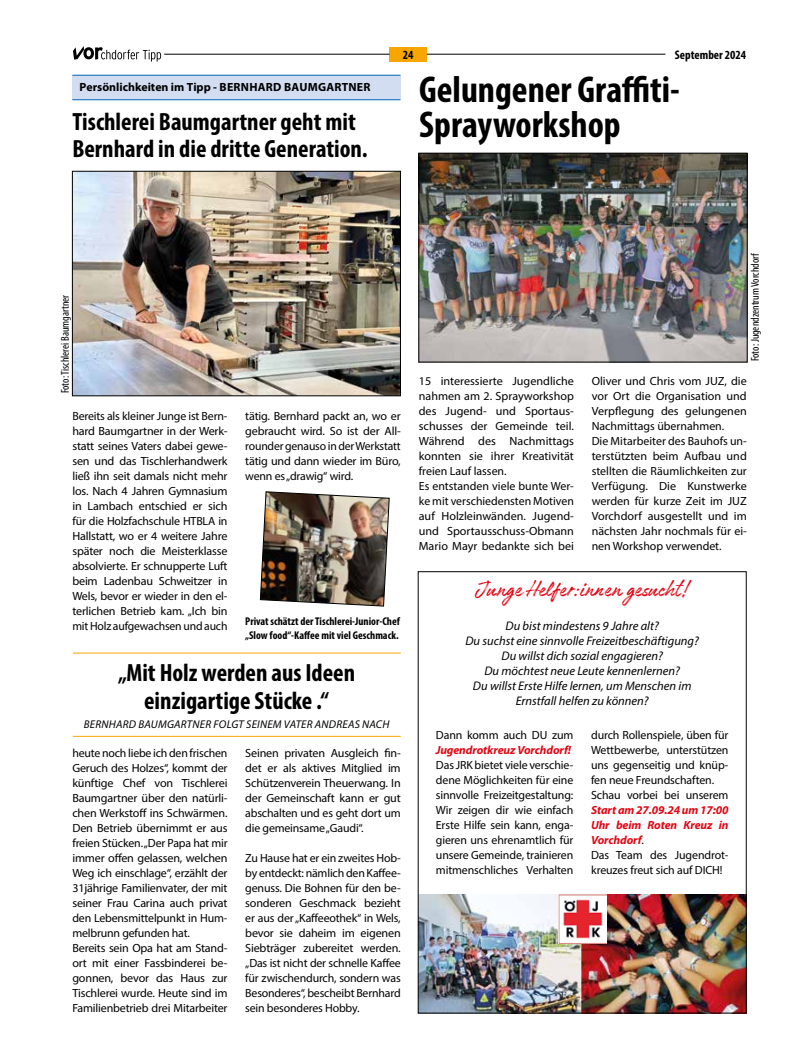
<style>
.page{position:relative;width:798px;height:1063px;background:#fff}
.page>*{position:absolute;margin:0;border:0;box-sizing:border-box;transform-origin:0 0}
.t1{font:700 condensed 37.5px/35px "Myriad Pro";color:#000}
.t2{font:25.12px "Authenia";color:#e30613}
.t3{font:700 condensed 25px/27.5px "Myriad Pro";color:#000}
.t4{font:italic 12.5px/15px "Myriad Pro";color:#000;text-align:center}
.t5{font:700 condensed 12.5px "Myriad Pro";color:#000}
.t6{font:11.88px/15px "Myriad Pro";letter-spacing:-.01em;color:#000;text-align:justify}
.t7{font:italic 700 11.88px/15px "Myriad Pro";letter-spacing:-.01em;color:#e30613}
.t8{font:700 11.88px "Myriad Pro";color:#000}
.t9{font:700 condensed 11.25px/13.8px "Myriad Pro";color:#000}
.t10{font:condensed 11.25px "Myriad Pro";color:#000}
.t11{font:italic 11.25px "Myriad Pro";letter-spacing:.02em;color:#000}
.s1{font-weight:400;font-style:normal;color:#000}
</style>
<div class="page">
<div style="left:389px;top:47px;width:37px;height:15px;background:#f7a600"></div>
<hr style="left:164px;top:54px;width:225px;height:1px;background:#000">
<hr style="left:426px;top:54px;width:239px;height:1px;background:#000">
<svg style="left:73px;top:46px;width:88px;height:16px"></svg>
<div style="left:72px;top:75px;width:328px;height:24px;background:#d3ddf2"></div>
<hr style="left:72px;top:75px;width:328px;height:1px;background:#0069b4">
<hr style="left:72px;top:99px;width:328px;height:1px;background:#0069b4">
<img style="left:74px;top:173px;width:324px;height:221px">
<div style="left:72px;top:171px;width:328px;height:225px;border:1px solid #000"></div>
<hr style="left:73px;top:653px;width:327px;height:1px;background:#f7a600">
<hr style="left:73px;top:736px;width:327px;height:1px;background:#f7a600">
<img style="left:259px;top:491px;width:131px;height:116px">
<img style="left:420px;top:155px;width:325px;height:205px">
<div style="left:418px;top:153px;width:329px;height:209px;border:1px solid #000"></div>
<img style="left:419px;top:895px;width:325px;height:116px">
<img style="left:558px;top:894px;width:48px;height:50px">
<div style="left:417px;top:571px;width:329px;height:442px;border:1px solid #000"></div>
<p class="t8" style="left:79px;top:79px;width:292px">Persönlichkeiten im Tipp - BERNHARD BAUMGARTNER</p>
<h3 class="t3" style="left:72px;top:107px;width:297px">Tischlerei Baumgartner geht mit<br>Bernhard in die dritte Generation.</h3>
<p class="t5" style="left:403px;top:47px;width:12px">24</p>
<p class="t5" style="left:674px;top:47px;width:73px">September 2024</p>
<h1 class="t1" style="left:419px;top:72px;width:262px">Gelungener Graffiti-<br>Sprayworkshop</h1>
<p class="t10" style="left:58px;top:393px;width:100px;rotate:-90deg">Foto: Tischlerei Baumgartner</p>
<p class="t6" style="left:72px;top:408px;width:157px">Bereits als kleiner Junge ist Bern&shy;hard Baumgartner in der Werk&shy;statt seines Vaters dabei gewe&shy;sen und das Tischlerhandwerk ließ ihn seit damals nicht mehr los. Nach 4 Jahren Gymnasium in Lambach entschied er sich für die Holzfachschule HTBLA in Hallstatt, wo er 4 weitere Jahre später noch die Meisterklasse absolvierte. Er schnupperte Luft beim Ladenbau Schweitzer in Wels, bevor er wieder in den el&shy;terlichen Betrieb kam. „Ich bin mit Holz aufgewachsen und auch</p>
<p class="t6" style="left:245px;top:408px;width:157px">tätig. Bernhard packt an, wo er gebraucht wird. So ist der All&shy;rounder genauso in der Werkstatt tätig und dann wieder im Büro, wenn es „drawig“ wird.</p>
<p class="t9" style="left:245px;top:614px;width:156px">Privat schätzt der Tischlerei-Junior-Chef „Slow food“-Kaffee mit viel Geschmack.</p>
<h3 class="t3" style="left:118px;top:659px;width:238px;text-align:center">„Mit Holz werden aus Ideen einzigartige Stücke .“</h3>
<p class="t11" style="left:84px;top:717px;width:307px">BERNHARD BAUMGARTNER FOLGT SEINEM VATER ANDREAS NACH</p>
<p class="t6" style="left:72px;top:746px;width:157px;text-align:left">heute noch liebe ich den frischen<br>Geruch des Holzes“, kommt der künftige Chef von Tischlerei<br>Baumgartner über den natürli&shy;chen Werkstoff ins Schwärmen.<br>Den Betrieb übernimmt er aus freien Stücken. „Der Papa hat mir immer offen gelassen, welchen<br>Weg ich einschlage“, erzählt der<br>31jährige Familienvater, der mit seiner Frau Carina auch privat den Lebensmittelpunkt in Hum&shy;melbrunn gefunden hat.<br>Bereits sein Opa hat am Stand&shy;ort mit einer Fassbinderei be&shy;gonnen, bevor das Haus zur<br>Tischlerei wurde. Heute sind im<br>Familienbetrieb drei Mitarbeiter</p>
<p class="t6" style="left:245px;top:746px;width:157px">Seinen privaten Ausgleich fin&shy;det er als aktives Mitglied im Schützenverein Theuerwang. In der Gemeinschaft kann er gut abschalten und es geht dort um die gemeinsame „Gaudi“.</p>
<p class="t6" style="left:245px;top:851px;width:157px">Zu Hause hat er ein zweites Hob&shy;by entdeckt: nämlich den Kaffee&shy;genuss. Die Bohnen für den be&shy;sonderen Geschmack bezieht er aus der „Kaffeeothek“ in Wels, bevor sie daheim im eigenen Siebträger zubereitet werden. „Das ist nicht der schnelle Kaffee für zwischendurch, sondern was Besonderes“, bescheibt Bernhard sein besonderes Hobby.</p>
<p class="t10" style="left:748px;top:361px;width:110px;rotate:-90deg">Foto: Jugendzentrum Vorchdorf</p>
<p class="t6" style="left:418px;top:374px;width:157px;text-align:left">15 interessierte Jugendliche nahmen am 2. Sprayworkshop des Jugend- und Sportaus&shy;schusses der Gemeinde teil.<br>Während des Nachmittags konnten sie ihrer Kreativität freien Lauf lassen.<br>Es entstanden viele bunte Wer&shy;ke mit verschiedensten Motiven auf Holzleinwänden. Jugend&shy;und Sportausschuss-Obmann<br>Mario Mayr bedankte sich bei</p>
<p class="t6" style="left:591px;top:374px;width:157px;text-align:left">Oliver und Chris vom JUZ, die vor Ort die Organisation und<br>Verpflegung des gelungenen<br>Nachmittags übernahmen.<br>Die Mitarbeiter des Bauhofs un&shy;terstützten beim Aufbau und stellten die Räumlichkeiten zur<br>Verfügung. Die Kunstwerke werden für kurze Zeit im JUZ<br>Vorchdorf ausgestellt und im nächsten Jahr nochmals für ei&shy;nen Workshop verwendet.</p>
<h2 class="t2" style="left:476px;top:577px;width:213px">Junge Helfer:innen gesucht!</h2>
<p class="t4" style="left:465px;top:618px;width:235px">Du bist mindestens 9 Jahre alt?<br>Du suchst eine sinnvolle Freizeitbeschäftigung?<br>Du willst dich sozial engagieren?<br>Du möchtest neue Leute kennenlernen?<br>Du willst Erste Hilfe lernen, um Menschen im Ernstfall helfen zu können?</p>
<p class="t6" style="left:436px;top:727px;width:139px">Dann komm auch DU zum</p>
<p class="t7" style="left:436px;top:742px;width:137px">Jugendrotkreuz Vorchdorf!</p>
<p class="t6" style="left:436px;top:757px;width:139px">Das JRK bietet viele verschie&shy;dene Möglichkeiten für eine sinnvolle Freizeitgestaltung:<br>Wir zeigen dir wie einfach Erste Hilfe sein kann, enga&shy;gieren uns ehrenamtlich für unsere Gemeinde, trainieren mitmenschliches Verhalten</p>
<p class="t6" style="left:591px;top:727px;width:139px;text-align:left">durch Rollenspiele, üben für<br>Wettbewerbe, unterstützen uns gegenseitig und knüp&shy;fen neue Freundschaften.<br>Schau vorbei bei unserem</p>
<p class="t7" style="left:591px;top:802px;width:139px">Start am 27.09.24 um 17:00<br>Uhr beim Roten Kreuz in<br>Vorchdorf<span class="s1">.<br>Das Team des Jugendrot&shy;kreuzes freut sich auf DICH!</span></p>
</div>
